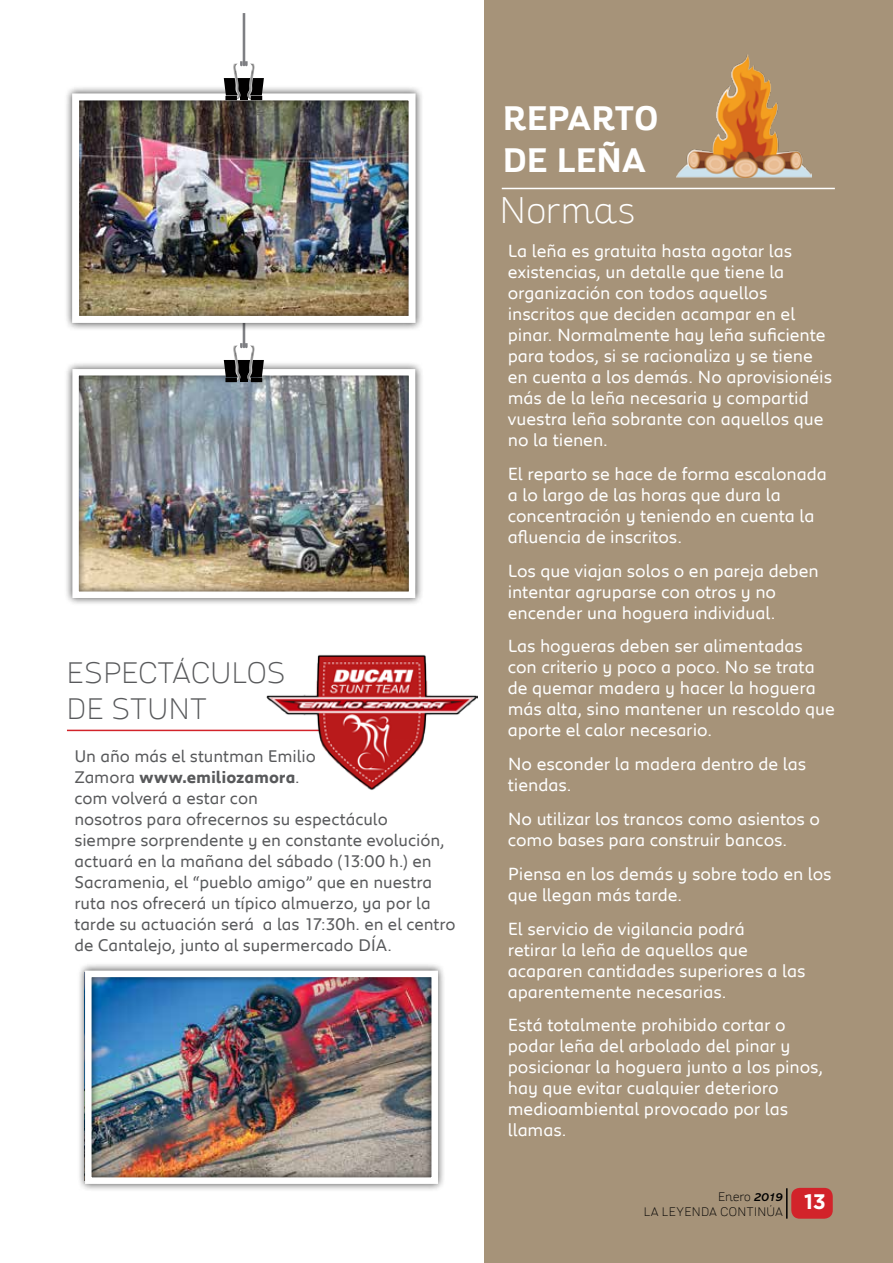
<style>
.page{position:relative;width:893px;height:1263px;background:#fff}
.page>*{position:absolute;margin:0;border:0;box-sizing:border-box;transform-origin:0 0}
.t1{font:100 36px "Altair";letter-spacing:.005em;color:#fff}
.t2{font:700 33px/41.7px "Altair";letter-spacing:.01em;color:#fff}
.t3{font:100 28.8px/36.3px "Altair";color:#58595b}
.t4{font:700 21px "Gotham";color:#fff}
.t5{font:18.15px/21px "Peugeot";letter-spacing:-.005em;color:#fff}
.t6{font:17.4px/21px "Peugeot";letter-spacing:-.005em;color:#58595b}
.t7{font:100 12px/14.9px "Altair";letter-spacing:.015em;color:#000;text-align:right}
.s1{font-weight:700}
.s2{font-family:"Abadi MT Std";font-weight:700;font-style:italic}
</style>
<div class="page">
<div style="left:485px;top:0;width:408px;height:1263px;background:#a69379"></div>
<div style="left:791px;top:1188px;width:42px;height:31px;background:#d2232a;border-radius:9px"></div>
<hr style="left:786px;top:1188px;width:2px;height:30px;background:#000">
<hr style="left:67px;top:730px;width:255px;height:1px;background:#d2232a">
<hr style="left:502px;top:188px;width:333px;height:1px;background:#fff">
<img style="left:677px;top:55px;width:134px;height:122px">
<div style="left:64px;top:361px;width:359px;height:245px;background:#000;opacity:.75"></div>
<div style="left:72px;top:369px;width:343px;height:229px;border:6px solid #fff"></div>
<img style="left:266px;top:654px;width:211px;height:136px">
<img style="left:233px;top:346px;width:22px;height:14px">
<svg style="left:224px;top:360px;width:40px;height:22px"></svg>
<svg style="left:240px;top:331px;width:8px;height:17px"></svg>
<div style="left:64px;top:85px;width:360px;height:246px;background:#000;opacity:.75"></div>
<div style="left:72px;top:93px;width:344px;height:230px;border:7px solid #fff"></div>
<img style="left:233px;top:64px;width:22px;height:14px">
<svg style="left:224px;top:78px;width:40px;height:22px"></svg>
<svg style="left:240px;top:13px;width:8px;height:53px"></svg>
<div style="left:77px;top:962px;width:369px;height:230px;background:#000;opacity:.75"></div>
<div style="left:85px;top:971px;width:353px;height:213px;border:7px solid #fff"></div>
<h3 class="t3" style="left:66px;top:655px;width:221px">ESPECTÁCULOS<br>DE STUNT</h3>
<p class="t6" style="left:74px;top:745px;width:383px">Un año más el stuntman Emilio<br>Zamora <span class="s1">www.emiliozamora</span>.<br>com volverá a estar con<br>nosotros para ofrecernos su espectáculo<br>siempre sorprendente y en constante evolución, actuará en la mañana del sábado (13:00 h.) en Sacramenia, el “pueblo amigo” que en nuestra ruta nos ofrecerá un típico almuerzo, ya por la tarde su actuación será a las 17:30h. en el centro de Cantalejo, junto al supermercado DÍA.</p>
<h2 class="t2" style="left:503px;top:99px;width:157px">REPARTO<br>DE LEÑA</h2>
<h1 class="t1" style="left:499px;top:188px;width:138px">Normas</h1>
<p class="t5" style="left:508px;top:239px;width:326px">La leña es gratuita hasta agotar las existencias, un detalle que tiene la organización con todos aquellos inscritos que deciden acampar en el pinar. Normalmente hay leña suficiente para todos, si se racionaliza y se tiene en cuenta a los demás. No aprovisionéis más de la leña necesaria y compartid vuestra leña sobrante con aquellos que no la tienen.</p>
<p class="t5" style="left:508px;top:462px;width:321px">El reparto se hace de forma escalonada a lo largo de las horas que dura la concentración y teniendo en cuenta la afluencia de inscritos.</p>
<p class="t5" style="left:508px;top:559px;width:313px">Los que viajan solos o en pareja deben intentar agruparse con otros y no encender una hoguera individual.</p>
<p class="t5" style="left:508px;top:635px;width:329px">Las hogueras deben ser alimentadas con criterio y poco a poco. No se trata de quemar madera y hacer la hoguera más alta, sino mantener un rescoldo que aporte el calor necesario.</p>
<p class="t5" style="left:508px;top:752px;width:300px">No esconder la madera dentro de las tiendas.</p>
<p class="t5" style="left:508px;top:807px;width:314px">No utilizar los trancos como asientos o como bases para construir bancos.</p>
<p class="t5" style="left:508px;top:862px;width:325px">Piensa en los demás y sobre todo en los que llegan más tarde.</p>
<p class="t5" style="left:508px;top:917px;width:299px">El servicio de vigilancia podrá<br>retirar la leña de aquellos que acaparen cantidades superiores a las aparentemente necesarias.</p>
<p class="t5" style="left:508px;top:1013px;width:317px">Está totalmente prohibido cortar o podar leña del arbolado del pinar y posicionar la hoguera junto a los pinos, hay que evitar cualquier deterioro medioambiental provocado por las llamas.</p>
<p class="t7" style="left:643px;top:1189px;width:141px">Enero <span class="s2">2019<br></span>LA LEYENDA CONTINÚA</p>
<p class="t4" style="left:804px;top:1190px;width:23px">13</p>
</div>
